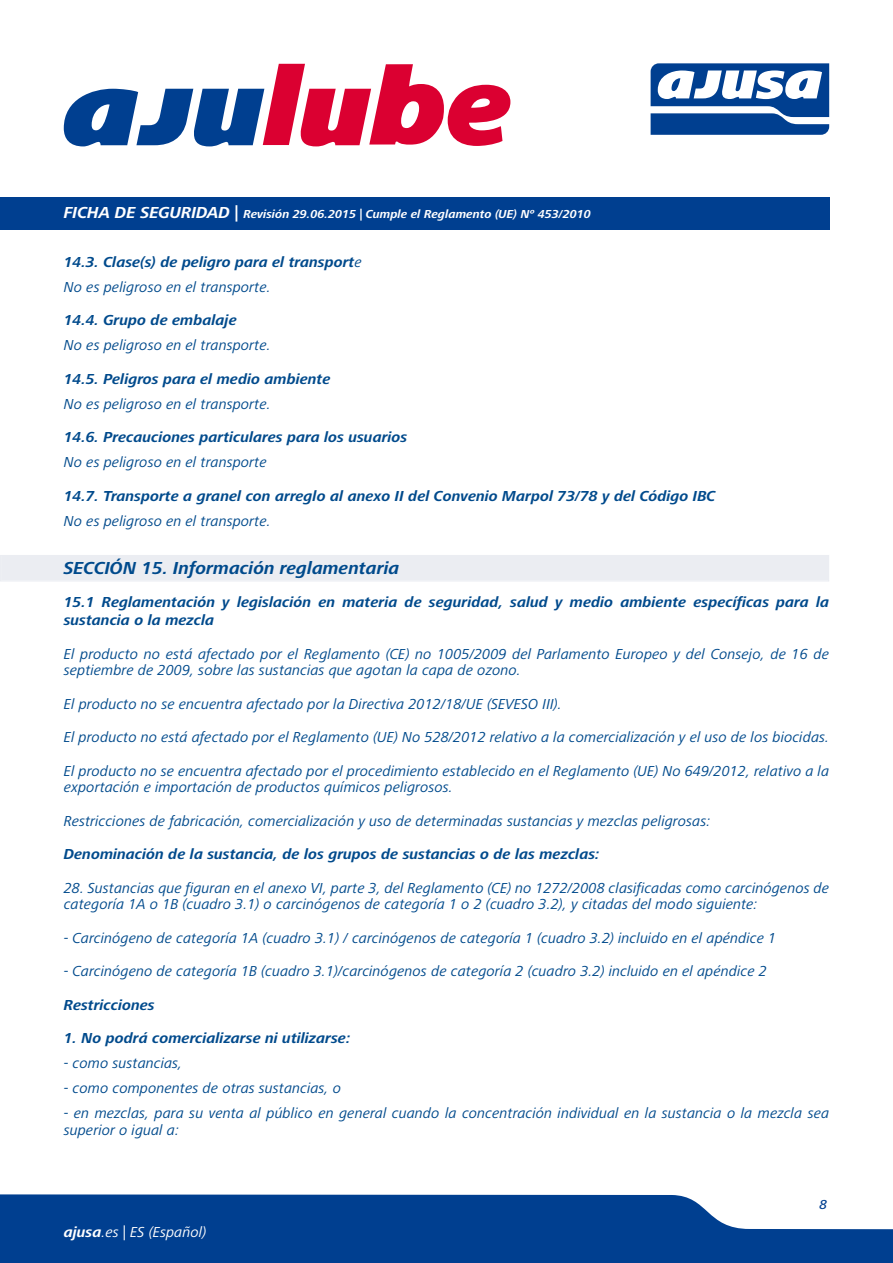
<style>
.page{position:relative;width:893px;height:1263px;background:#fff}
.page>*{position:absolute;margin:0;border:0;box-sizing:border-box;transform-origin:0 0}
.t1{font:italic 700 18px "Frutiger Next LT";color:#004a8c}
.t2{font:italic 15px/16.5px "Frutiger Next LT";color:#004a8c}
.t3{font:italic 700 15px/25px "Frutiger Next LT";color:#004a8c}
.t4{font:italic 15px "Frutiger Next LT";color:#fff}
.t5{font:italic 500 13.5px "Frutiger Next LT";color:#003f90}
.t6{font:italic 700 12px "Frutiger Next LT";color:#fff}
.s1{font-size:16.5px}
.s2{font-weight:400}
.s3{font-weight:700}
</style>
<div class="page">
<svg style="left:0;top:1194px;width:893px;height:69px;background:#1c549c"></svg>
<div style="left:0;top:197px;width:829px;height:33px;background:#003f90"></div>
<svg style="left:651px;top:63px;width:178px;height:72px"></svg>
<svg style="left:64px;top:64px;width:446px;height:82px"></svg>
<div style="left:0;top:555px;width:829px;height:26px;background:#ebedf2"></div>
<p class="t6" style="left:64px;top:208px;width:529px"><span class="s1">FICHA DE SEGURIDAD |</span> Revisión 29.06.2015 | Cumple el Reglamento (UE) Nº 453/2010</p>
<p class="t3" style="left:64px;top:249px;width:299px">14.3. Clase(s) de peligro para el transport<span class="s2">e<br>No es peligroso en el transporte.</span></p>
<p class="t3" style="left:64px;top:308px;width:175px">14.4. Grupo de embalaje</p>
<p class="t2" style="left:64px;top:337px;width:209px">No es peligroso en el transporte.</p>
<p class="t3" style="left:64px;top:366px;width:268px">14.5. Peligros para el medio ambiente</p>
<p class="t2" style="left:64px;top:396px;width:209px">No es peligroso en el transporte.</p>
<p class="t3" style="left:64px;top:425px;width:345px">14.6. Precauciones particulares para los usuarios</p>
<p class="t2" style="left:64px;top:454px;width:205px">No es peligroso en el transporte</p>
<p class="t3" style="left:64px;top:483px;width:653px">14.7. Transporte a granel con arreglo al anexo II del Convenio Marpol 73/78 y del Código IBC</p>
<p class="t2" style="left:64px;top:513px;width:209px">No es peligroso en el transporte.</p>
<p class="t1" style="left:64px;top:557px;width:337px">SECCIÓN 15. Información reglamentaria</p>
<p class="t3" style="left:64px;top:593px;width:767px;line-height:18px">15.1 Reglamentación y legislación en materia de seguridad, salud y medio ambiente específicas para la sustancia o la mezcla</p>
<p class="t2" style="left:64px;top:645px;width:767px">El producto no está afectado por el Reglamento (CE) no 1005/2009 del Parlamento Europeo y del Consejo, de 16 de septiembre de 2009, sobre las sustancias que agotan la capa de ozono.</p>
<p class="t2" style="left:64px;top:695px;width:500px">El producto no se encuentra afectado por la Directiva 2012/18/UE (SEVESO III).</p>
<p class="t2" style="left:64px;top:729px;width:767px">El producto no está afectado por el Reglamento (UE) No 528/2012 relativo a la comercialización y el uso de los biocidas.</p>
<p class="t2" style="left:64px;top:762px;width:767px">El producto no se encuentra afectado por el procedimiento establecido en el Reglamento (UE) No 649/2012, relativo a la exportación e importación de productos químicos peligrosos.</p>
<p class="t2" style="left:64px;top:812px;width:648px">Restricciones de fabricación, comercialización y uso de determinadas sustancias y mezclas peligrosas:</p>
<p class="t3" style="left:64px;top:842px;width:537px">Denominación de la sustancia, de los grupos de sustancias o de las mezclas:</p>
<p class="t2" style="left:64px;top:879px;width:767px">28. Sustancias que figuran en el anexo VI, parte 3, del Reglamento (CE) no 1272/2008 clasificadas como carcinógenos de categoría 1A o 1B (cuadro 3.1) o carcinógenos de categoría 1 o 2 (cuadro 3.2), y citadas del modo siguiente:</p>
<p class="t2" style="left:64px;top:929px;width:714px">- Carcinógeno de categoría 1A (cuadro 3.1) / carcinógenos de categoría 1 (cuadro 3.2) incluido en el apéndice 1</p>
<p class="t2" style="left:64px;top:963px;width:705px">- Carcinógeno de categoría 1B (cuadro 3.1)/carcinógenos de categoría 2 (cuadro 3.2) incluido en el apéndice 2</p>
<p class="t3" style="left:64px;top:992px;width:92px">Restricciones</p>
<p class="t3" style="left:64px;top:1026px;width:288px">1. No podrá comercializarse ni utilizarse:</p>
<p class="t2" style="left:64px;top:1055px;width:120px">- como sustancias,</p>
<p class="t2" style="left:64px;top:1080px;width:279px">- como componentes de otras sustancias, o</p>
<p class="t2" style="left:64px;top:1105px;width:767px">- en mezclas, para su venta al público en general cuando la concentración individual en la sustancia o la mezcla sea superior o igual a:</p>
<p class="t4" style="left:64px;top:1223px;width:144px"><span class="s3">ajusa</span>.es | ES (Español)</p>
<p class="t5" style="left:820px;top:1197px;width:9px">8</p>
</div>
